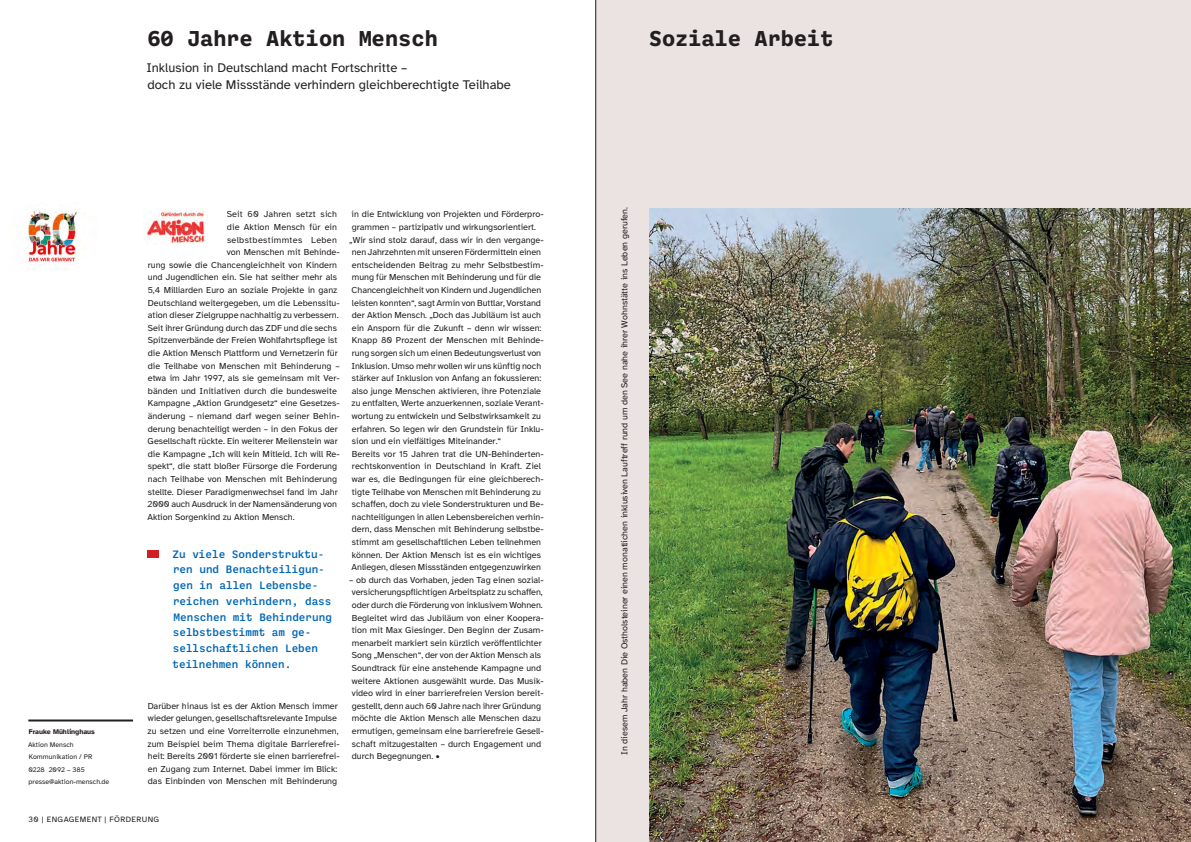
<style>
.page{position:relative;width:1191px;height:842px;background:#fff}
.page>*{position:absolute;margin:0;border:0;box-sizing:border-box;transform-origin:0 0}
.SOZ_Atkinson_Überschrift_1{font:700 22px "Ballinger Mono";color:#231f20}
.SOZ_Atkinson_Überschrift_2{font:13px/16.5px "Atkinson Hyperlegible";color:#231f20}
.SOZ_Ballinger_Mono_Zitate{font:500 11px/15.8px "Ballinger Mono";color:#0166b3}
.SOZ_Atkinson_Fließtext_Block{font:9px/12.6px "Atkinson Hyperlegible";color:#231f20}
.SOZ_Atkinson_9_Kapiteltrenner_BU{font:9px "Atkinson Hyperlegible";color:#231f20}
.SOZ_Atkinson_Fließtext_Block-2{font:9px "Atkinson Hyperlegible";letter-spacing:.04em;color:#231f20}
.SOZ_Atkinson_Pagina_Kolumnentitel_li{font:8px "Atkinson Hyperlegible";letter-spacing:.05em;color:#231f20}
.SOZ_Atkinson_Autoreninfo{font:7px "Atkinson Hyperlegible";color:#231f20}
.SOZ_Atkinson_Autoreninfo-2{font:700 7px "Atkinson Hyperlegible";color:#231f20}
.s1{font-weight:700}
</style>
<div class="page">
<div style="left:596px;top:0;width:595px;height:842px;background:#ebe3e2"></div>
<hr style="left:595px;top:0;width:1px;height:842px;background:#231f20">
<img style="left:649px;top:208px;width:542px;height:634px">
<img style="left:144px;top:208px;width:64px;height:36px">
<svg style="left:148px;top:550px;width:11px;height:8px"></svg>
<hr style="left:28px;top:719px;width:105px;height:2px;background:#231f20">
<img style="left:22px;top:209px;width:59px;height:56px">
<p class="SOZ_Atkinson_Überschrift_1" style="left:147px;top:26px;width:292px">60 Jahre Aktion Mensch</p>
<p class="SOZ_Atkinson_Überschrift_2" style="left:146px;top:60px;width:366px">Inklusion in Deutschland macht Fortschritte –<br>doch zu viele Missstände verhindern gleichberechtigte Teilhabe</p>
<p class="SOZ_Atkinson_Autoreninfo-2" style="left:29px;top:727px;width:68px">Frauke Mühlinghaus</p>
<p class="SOZ_Atkinson_Autoreninfo" style="left:28px;top:740px;width:47px">Aktion Mensch</p>
<p class="SOZ_Atkinson_Autoreninfo" style="left:29px;top:753px;width:65px">Kommunikation / PR</p>
<p class="SOZ_Atkinson_Autoreninfo" style="left:28px;top:766px;width:58px">0228 2092 – 385</p>
<p class="SOZ_Atkinson_Autoreninfo" style="left:29px;top:778px;width:82px">presse@aktion-mensch.de</p>
<p class="SOZ_Atkinson_Fließtext_Block" style="left:227px;top:208px;width:112px">Seit 60 Jahren setzt sich</p>
<p class="SOZ_Atkinson_Fließtext_Block" style="left:227px;top:221px;width:112px">die Aktion Mensch für ein</p>
<p class="SOZ_Atkinson_Fließtext_Block-2" style="left:227px;top:235px;width:112px">selbstbestimmtes Leben</p>
<p class="SOZ_Atkinson_Fließtext_Block" style="left:227px;top:246px;width:114px">von Menschen mit Behinde-</p>
<p class="SOZ_Atkinson_Fließtext_Block" style="left:148px;top:259px;width:191px">rung sowie die Chancengleichheit von Kindern</p>
<p class="SOZ_Atkinson_Fließtext_Block" style="left:148px;top:271px;width:191px">und Jugendlichen ein. Sie hat seither mehr als</p>
<p class="SOZ_Atkinson_Fließtext_Block" style="left:148px;top:284px;width:191px">5,4 Milliarden Euro an soziale Projekte in ganz</p>
<p class="SOZ_Atkinson_Fließtext_Block" style="left:148px;top:296px;width:193px">Deutschland weitergegeben, um die Lebenssitu-</p>
<p class="SOZ_Atkinson_Fließtext_Block" style="left:148px;top:309px;width:192px">ation dieser Zielgruppe nachhaltig zu verbessern.</p>
<p class="SOZ_Atkinson_Fließtext_Block" style="left:147px;top:322px;width:194px">Seit ihrer Gründung durch das ZDF und die sechs Spitzenverbände der Freien Wohlfahrtspflege ist die Aktion Mensch Plattform und Vernetzerin für die Teilhabe von Menschen mit Behinderung – etwa im Jahr 1997, als sie gemeinsam mit Ver&shy;bänden und Initiativen durch die bundesweite Kampagne „Aktion Grundgesetz“ eine Gesetzes&shy;änderung – niemand darf wegen seiner Behin&shy;derung benachteiligt werden – in den Fokus der Gesellschaft rückte. Ein weiterer Meilenstein war die Kampagne „Ich will kein Mitleid. Ich will Re&shy;spekt“, die statt bloßer Fürsorge die Forderung nach Teilhabe von Menschen mit Behinderung stellte. Dieser Paradigmenwechsel fand im Jahr 2000 auch Ausdruck in der Namensänderung von Aktion Sorgenkind zu Aktion Mensch.</p>
<p class="SOZ_Ballinger_Mono_Zitate" style="left:172px;top:546px;width:161px">Zu viele Sonderstruktu&shy;ren und Benachteiligun&shy;gen in allen Lebensbe&shy;reichen verhindern, dass<br>Menschen mit Behinderung selbstbestimmt am ge&shy;sellschaftlichen Leben teilnehmen können.</p>
<p class="SOZ_Atkinson_Fließtext_Block" style="left:147px;top:700px;width:194px">Darüber hinaus ist es der Aktion Mensch immer wieder gelungen, gesellschaftsrelevante Impulse zu setzen und eine Vorreiterrolle einzunehmen, zum Beispiel beim Thema digitale Barrierefrei&shy;heit: Bereits 2001 förderte sie einen barrierefrei&shy;en Zugang zum Internet. Dabei immer im Blick: das Einbinden von Menschen mit Behinderung</p>
<p class="SOZ_Atkinson_Fließtext_Block" style="left:351px;top:208px;width:194px">in die Entwicklung von Projekten und Förderpro&shy;grammen – partizipativ und wirkungsorientiert.</p>
<p class="SOZ_Atkinson_Fließtext_Block" style="left:349px;top:233px;width:196px">„Wir sind stolz darauf, dass wir in den vergange&shy;nen Jahrzehnten mit unseren Fördermitteln einen entscheidenden Beitrag zu mehr Selbstbestim&shy;mung für Menschen mit Behinderung und für die Chancengleichheit von Kindern und Jugendlichen leisten konnten“, sagt Armin von Buttlar, Vorstand der Aktion Mensch. „Doch das Jubiläum ist auch ein Ansporn für die Zukunft – denn wir wissen:<br>Knapp 80 Prozent der Menschen mit Behinde&shy;rung sorgen sich um einen Bedeutungsverlust von Inklusion. Umso mehr wollen wir uns künftig noch stärker auf Inklusion von Anfang an fokussieren: also junge Menschen aktivieren, ihre Potenziale zu entfalten, Werte anzuerkennen, soziale Verant&shy;wortung zu entwickeln und Selbstwirksamkeit zu erfahren. So legen wir den Grundstein für Inklu&shy;sion und ein vielfältiges Miteinander.“</p>
<p class="SOZ_Atkinson_Fließtext_Block" style="left:351px;top:448px;width:194px">Bereits vor 15 Jahren trat die UN-Behinderten&shy;rechtskonvention in Deutschland in Kraft. Ziel war es, die Bedingungen für eine gleichberech&shy;tigte Teilhabe von Menschen mit Behinderung zu schaffen, doch zu viele Sonderstrukturen und Be&shy;nachteiligungen in allen Lebensbereichen verhin&shy;dern, dass Menschen mit Behinderung selbstbe&shy;stimmt am gesellschaftlichen Leben teilnehmen können. Der Aktion Mensch ist es ein wichtiges Anliegen, diesen Missständen entgegenzuwirken</p>
<p class="SOZ_Atkinson_Fließtext_Block" style="left:349px;top:574px;width:196px;text-align:justify">– ob durch das Vorhaben, jeden Tag einen sozial&shy;versicherungspflichtigen Arbeitsplatz zu schaffen, oder durch die Förderung von inklusivem Wohnen.</p>
<p class="SOZ_Atkinson_Fließtext_Block" style="left:352px;top:611px;width:193px">Begleitet wird das Jubiläum von einer Koopera&shy;tion mit Max Giesinger. Den Beginn der Zusam&shy;menarbeit markiert sein kürzlich veröffentlichter Song „Menschen“, der von der Aktion Mensch als Soundtrack für eine anstehende Kampagne und weitere Aktionen ausgewählt wurde. Das Musik&shy;video wird in einer barrierefreien Version bereit&shy;gestellt, denn auch 60 Jahre nach ihrer Gründung möchte die Aktion Mensch alle Menschen dazu ermutigen, gemeinsam eine barrierefreie Gesell&shy;schaft mitzugestalten – durch Engagement und durch Begegnungen. <span class="s1">•</span></p>
<p class="SOZ_Atkinson_Pagina_Kolumnentitel_li" style="left:29px;top:815px;width:132px">30 | ENGAGEMENT | FÖRDERUNG</p>
<p class="SOZ_Atkinson_Überschrift_1" style="left:649px;top:26px;width:186px">Soziale Arbeit</p>
<p class="SOZ_Atkinson_9_Kapiteltrenner_BU" style="left:619px;top:755px;width:549px;rotate:-90deg">In diesem Jahr haben Die Ostholsteiner einen monatlichen inklusiven Lauftreff rund um den See nahe ihrer Wohnstätte ins Leben gerufen.</p>
</div>
